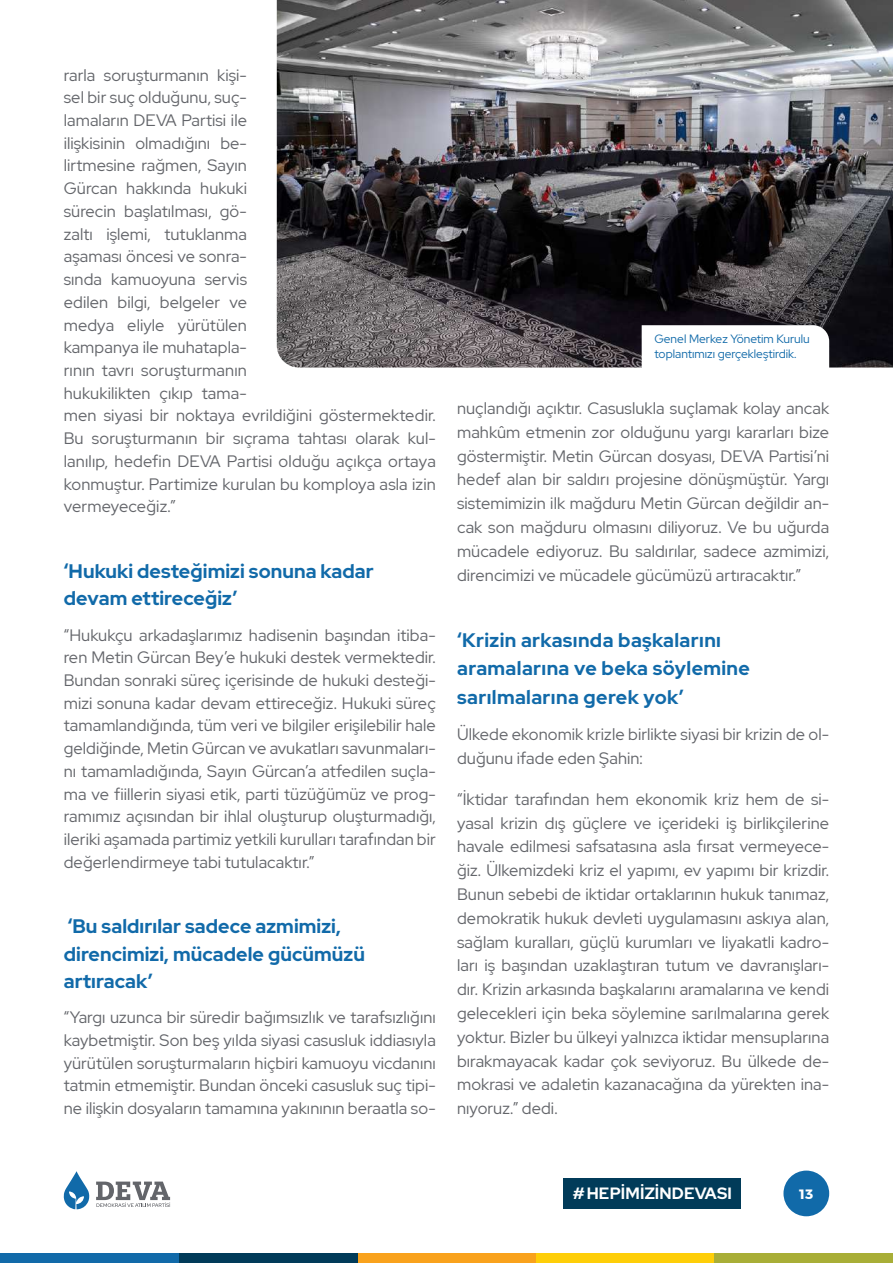
<style>
.page{position:relative;width:893px;height:1263px;background:#fff}
.page>*{position:absolute;margin:0;border:0;box-sizing:border-box;transform-origin:0 0}
.t1{font:700 19.5px/27.2px "Red Hat Display";letter-spacing:.005em;color:#116aa9}
.t2{font:16.5px/22.6px "Red Hat Display";letter-spacing:.005em;color:#63656a;text-align:justify}
.t3{font:700 16.35px "Red Hat Display";letter-spacing:.01em;color:#fff}
.t4{font:700 13.5px "Montserrat";color:#fff}
.t5{font:12px/15px "Red Hat Display";color:#116aa9}
</style>
<div class="page">
<div style="left:783px;top:1170px;width:46px;height:46px;background:#116aa9;border-radius:50%"></div>
<svg style="left:64px;top:1171px;width:25px;height:38px"></svg>
<svg style="left:96px;top:1181px;width:74px;height:26px"></svg>
<div style="left:0;top:1253px;width:179px;height:10px;background:#116aa9"></div>
<div style="left:179px;top:1253px;width:179px;height:10px;background:#013b59"></div>
<div style="left:358px;top:1253px;width:179px;height:10px;background:#f9a21c"></div>
<div style="left:536px;top:1253px;width:180px;height:10px;background:#fece08"></div>
<div style="left:714px;top:1253px;width:179px;height:10px;background:#a8ae37"></div>
<div style="left:564px;top:1178px;width:177px;height:30px;background:#013b59"></div>
<img style="left:277px;top:0;width:616px;height:367px">
<svg style="left:642px;top:325px;width:187px;height:42px"></svg>
<p class="t2" style="left:64px;top:63px;width:374px;text-align:left">rarla soruşturmanın kişi-<br>sel bir suç olduğunu, suç-<br>lamaların DEVA Partisi ile<br>ilişkisinin olmadığını be-<br>lirtmesine rağmen, Sayın<br>Gürcan hakkında hukuki<br>sürecin başlatılması, gö-<br>zaltı işlemi, tutuklanma<br>aşaması öncesi ve sonra-<br>sında kamuoyuna servis<br>edilen bilgi, belgeler ve<br>medya eliyle yürütülen<br>kampanya ile muhatapla-<br>rının tavrı soruşturmanın<br>hukukilikten çıkıp tama-<br>men siyasi bir noktaya evrildiğini göstermektedir.<br>Bu soruşturmanın bir sıçrama tahtası olarak kul&shy;lanılıp, hedefin DEVA Partisi olduğu açıkça ortaya konmuştur. Partimize kurulan bu komploya asla izin vermeyeceğiz.”</p>
<p class="t1" style="left:64px;top:557px;width:311px">‘Hukuki desteğimizi sonuna kadar devam ettireceğiz’</p>
<p class="t2" style="left:64px;top:623px;width:374px">“Hukukçu arkadaşlarımız hadisenin başından itiba&shy;ren Metin Gürcan Bey’e hukuki destek vermektedir.<br>Bundan sonraki süreç içerisinde de hukuki desteği&shy;mizi sonuna kadar devam ettireceğiz. Hukuki süreç tamamlandığında, tüm veri ve bilgiler erişilebilir hale geldiğinde, Metin Gürcan ve avukatları savunmaları&shy;nı tamamladığında, Sayın Gürcan’a atfedilen suçla&shy;ma ve fiillerin siyasi etik, parti tüzüğümüz ve prog&shy;ramımız açısından bir ihlal oluşturup oluşturmadığı, ileriki aşamada partimiz yetkili kurulları tarafından bir değerlendirmeye tabi tutulacaktır.”</p>
<p class="t1" style="left:64px;top:913px;width:303px">‘Bu saldırılar sadece azmimizi, direncimizi, mücadele gücümüzü artıracak’</p>
<p class="t2" style="left:64px;top:1006px;width:374px">“Yargı uzunca bir süredir bağımsızlık ve tarafsızlığını kaybetmiştir. Son beş yılda siyasi casusluk iddiasıyla yürütülen soruşturmaların hiçbiri kamuoyu vicdanını tatmin etmemiştir. Bundan önceki casusluk suç tipi&shy;ne ilişkin dosyaların tamamına yakınının beraatla so-</p>
<p class="t5" style="left:654px;top:331px;width:157px">Genel Merkez Yönetim Kurulu toplantımızı gerçekleştirdik.</p>
<p class="t2" style="left:457px;top:396px;width:374px;line-height:23.9px">nuçlandığı açıktır. Casuslukla suçlamak kolay ancak mahkûm etmenin zor olduğunu yargı kararları bize göstermiştir. Metin Gürcan dosyası, DEVA Partisi’ni hedef alan bir saldırı projesine dönüşmüştür. Yargı sistemimizin ilk mağduru Metin Gürcan değildir an&shy;cak son mağduru olmasını diliyoruz. Ve bu uğurda mücadele ediyoruz. Bu saldırılar, sadece azmimizi, direncimizi ve mücadele gücümüzü artıracaktır.”</p>
<p class="t1" style="left:457px;top:626px;width:294px;line-height:28.3px">‘Krizin arkasında başkalarını aramalarına ve beka söylemine sarılmalarına gerek yok’</p>
<p class="t2" style="left:457px;top:722px;width:374px;line-height:23.9px">Ülkede ekonomik krizle birlikte siyasi bir krizin de ol&shy;duğunu ifade eden Şahin:</p>
<p class="t2" style="left:457px;top:787px;width:374px;line-height:23.9px">“İktidar tarafından hem ekonomik kriz hem de si&shy;yasal krizin dış güçlere ve içerideki iş birlikçilerine havale edilmesi safsatasına asla fırsat vermeyece&shy;ğiz. Ülkemizdeki kriz el yapımı, ev yapımı bir krizdir.<br>Bunun sebebi de iktidar ortaklarının hukuk tanımaz, demokratik hukuk devleti uygulamasını askıya alan, sağlam kuralları, güçlü kurumları ve liyakatli kadro&shy;ları iş başından uzaklaştıran tutum ve davranışları&shy;dır. Krizin arkasında başkalarını aramalarına ve kendi gelecekleri için beka söylemine sarılmalarına gerek yoktur. Bizler bu ülkeyi yalnızca iktidar mensuplarına bırakmayacak kadar çok seviyoruz. Bu ülkede de&shy;mokrasi ve adaletin kazanacağına da yürekten ina&shy;nıyoruz.” dedi.</p>
<p class="t3" style="left:573px;top:1183px;width:161px"># HEPİMİZİNDEVASI</p>
<p class="t4" style="left:799px;top:1183px;width:15px">13</p>
</div>
